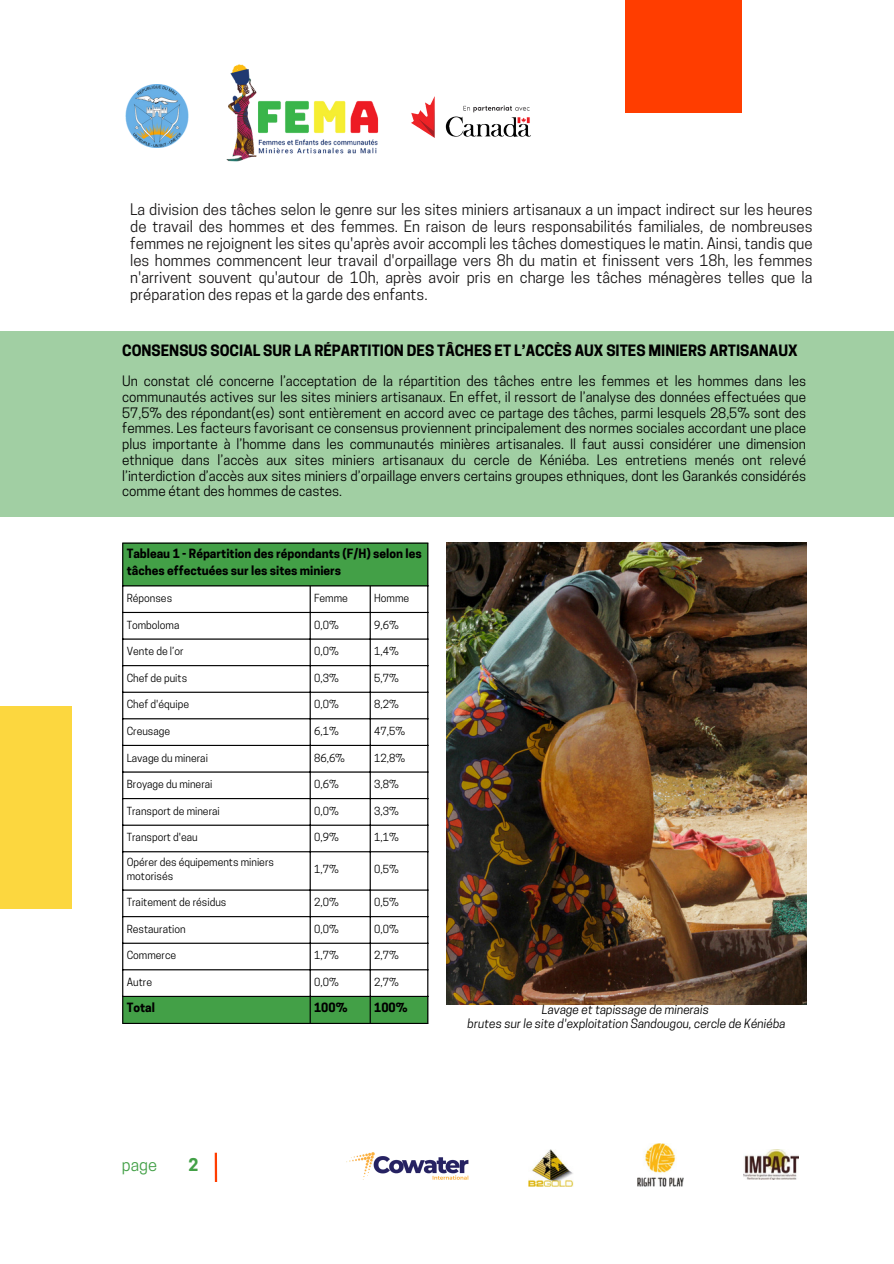
<style>
.page{position:relative;width:894px;height:1264px;background:#fff}
.page>*{position:absolute;margin:0;border:0;box-sizing:border-box;transform-origin:0 0}
.t1{font:16.5px "Cooper Hewitt";color:#43a047}
.t2{font:700 16.5px "Cooper Hewitt";color:#43a047}
.t3{font:15px/16.8px "Cooper Hewitt";color:#191717;text-align:justify}
.t4{font:700 14.7px "Cooper Hewitt";color:#000}
.t5{font:13.5px/15.8px "Cooper Hewitt";color:#000;text-align:justify}
.t6{font:700 12px/16.6px "Cooper Hewitt";color:#000}
.t7{font:italic 12px "Cooper Hewitt";color:#000}
.t8{font:10.5px/14px "Cooper Hewitt";color:#000}
</style>
<div class="page">
<div style="left:625px;top:0;width:116px;height:113px;background:#ff3d00"></div>
<hr style="left:215px;top:1152px;width:2px;height:29px;background:#ff3d00">
<img style="left:346px;top:1152px;width:123px;height:28px">
<img style="left:743px;top:1149px;width:54px;height:30px">
<img style="left:637px;top:1143px;width:46px;height:43px">
<img style="left:528px;top:1149px;width:45px;height:37px">
<img style="left:226px;top:64px;width:153px;height:98px">
<img style="left:125px;top:84px;width:64px;height:63px">
<img style="left:411px;top:96px;width:120px;height:42px">
<div style="left:0;top:331px;width:893px;height:185px;background:#a1cfa3"></div>
<div style="left:0;top:706px;width:71px;height:202px;background:#fcd73f"></div>
<svg style="left:123px;top:543px;width:304px;height:479px"></svg>
<hr style="left:122px;top:543px;width:1px;height:479px;background:#000">
<hr style="left:309px;top:586px;width:1px;height:436px;background:#000">
<hr style="left:369px;top:586px;width:1px;height:436px;background:#000">
<hr style="left:427px;top:543px;width:1px;height:479px;background:#000">
<hr style="left:122px;top:542px;width:306px;height:1px;background:#000">
<hr style="left:122px;top:585px;width:306px;height:1px;background:#000">
<hr style="left:122px;top:612px;width:306px;height:1px;background:#000">
<hr style="left:122px;top:638px;width:306px;height:1px;background:#000">
<hr style="left:122px;top:665px;width:306px;height:1px;background:#000">
<hr style="left:122px;top:691px;width:306px;height:1px;background:#000">
<hr style="left:122px;top:718px;width:306px;height:1px;background:#000">
<hr style="left:122px;top:744px;width:306px;height:2px;background:#000">
<hr style="left:122px;top:771px;width:306px;height:1px;background:#000">
<hr style="left:122px;top:798px;width:306px;height:1px;background:#000">
<hr style="left:122px;top:824px;width:306px;height:1px;background:#000">
<hr style="left:122px;top:851px;width:306px;height:1px;background:#000">
<hr style="left:122px;top:889px;width:306px;height:1px;background:#000">
<hr style="left:122px;top:916px;width:306px;height:1px;background:#000">
<hr style="left:122px;top:942px;width:306px;height:1px;background:#000">
<hr style="left:122px;top:969px;width:306px;height:1px;background:#000">
<hr style="left:122px;top:995px;width:306px;height:1px;background:#000">
<hr style="left:122px;top:1022px;width:306px;height:1px;background:#000">
<img style="left:446px;top:542px;width:359px;height:462px">
<h1 class="t3" style="left:130px;top:203px;width:683px">La division des tâches selon le genre sur les sites miniers artisanaux a un impact indirect sur les heures de travail des hommes et des femmes. En raison de leurs responsabilités familiales, de nombreuses femmes ne rejoignent les sites qu'après avoir accompli les tâches domestiques le matin. Ainsi, tandis que les hommes commencent leur travail d'orpaillage vers 8h du matin et finissent vers 18h, les femmes n'arrivent souvent qu'autour de 10h, après avoir pris en charge les tâches ménagères telles que la préparation des repas et la garde des enfants.</h1>
<p class="t4" style="left:122px;top:345px;width:676px">CONSENSUS SOCIAL SUR LA RÉPARTITION DES TÂCHES ET L’ACCÈS AUX SITES MINIERS ARTISANAUX</p>
<p class="t5" style="left:122px;top:375px;width:685px">Un constat clé concerne l’acceptation de la répartition des tâches entre les femmes et les hommes dans les communautés actives sur les sites miniers artisanaux. En effet, il ressort de l’analyse des données effectuées que 57,5% des répondant(es) sont entièrement en accord avec ce partage des tâches, parmi lesquels 28,5% sont des femmes. Les facteurs favorisant ce consensus proviennent principalement des normes sociales accordant une place plus importante à l’homme dans les communautés minières artisanales. Il faut aussi considérer une dimension ethnique dans l’accès aux sites miniers artisanaux du cercle de Kéniéba. Les entretiens menés ont relevé l’interdiction d’accès aux sites miniers d’orpaillage envers certains groupes ethniques, dont les Garankés considérés comme étant des hommes de castes.</p>
<p class="t6" style="left:127px;top:547px;width:296px">Tableau 1 - Répartition des répondants (F/H) selon les tâches effectuées sur les sites miniers</p>
<p class="t8" style="left:127px;top:592px;width:47px">Réponses</p>
<p class="t8" style="left:314px;top:592px;width:35px">Femme</p>
<p class="t8" style="left:374px;top:592px;width:37px">Homme</p>
<p class="t8" style="left:127px;top:619px;width:54px">Tomboloma</p>
<p class="t8" style="left:314px;top:619px;width:26px">0,0%</p>
<p class="t8" style="left:374px;top:619px;width:26px">9,6%</p>
<p class="t8" style="left:127px;top:645px;width:58px">Vente de l’or</p>
<p class="t8" style="left:314px;top:645px;width:26px">0,0%</p>
<p class="t8" style="left:374px;top:645px;width:26px">1,4%</p>
<p class="t8" style="left:127px;top:672px;width:62px">Chef de puits</p>
<p class="t8" style="left:314px;top:672px;width:26px">0,3%</p>
<p class="t8" style="left:374px;top:672px;width:26px">5,7%</p>
<p class="t8" style="left:127px;top:698px;width:64px">Chef d'équipe</p>
<p class="t8" style="left:314px;top:698px;width:26px">0,0%</p>
<p class="t8" style="left:374px;top:698px;width:26px">8,2%</p>
<p class="t8" style="left:127px;top:725px;width:45px">Creusage</p>
<p class="t8" style="left:314px;top:725px;width:26px">6,1%</p>
<p class="t8" style="left:374px;top:725px;width:32px">47,5%</p>
<p class="t8" style="left:127px;top:752px;width:83px">Lavage du minerai</p>
<p class="t8" style="left:314px;top:752px;width:32px">86,6%</p>
<p class="t8" style="left:374px;top:752px;width:32px">12,8%</p>
<p class="t8" style="left:127px;top:778px;width:87px">Broyage du minerai</p>
<p class="t8" style="left:314px;top:778px;width:26px">0,6%</p>
<p class="t8" style="left:374px;top:778px;width:26px">3,8%</p>
<p class="t8" style="left:127px;top:805px;width:95px">Transport de minerai</p>
<p class="t8" style="left:314px;top:805px;width:26px">0,0%</p>
<p class="t8" style="left:374px;top:805px;width:26px">3,3%</p>
<p class="t8" style="left:127px;top:831px;width:73px">Transport d'eau</p>
<p class="t8" style="left:314px;top:831px;width:26px">0,9%</p>
<p class="t8" style="left:374px;top:831px;width:26px">1,1%</p>
<p class="t8" style="left:127px;top:856px;width:149px">Opérer des équipements miniers motorisés</p>
<p class="t8" style="left:314px;top:863px;width:26px">1,7%</p>
<p class="t8" style="left:374px;top:863px;width:26px">0,5%</p>
<p class="t8" style="left:127px;top:896px;width:101px">Traitement de résidus</p>
<p class="t8" style="left:314px;top:896px;width:26px">2,0%</p>
<p class="t8" style="left:374px;top:896px;width:26px">0,5%</p>
<p class="t8" style="left:127px;top:923px;width:61px">Restauration</p>
<p class="t8" style="left:314px;top:923px;width:26px">0,0%</p>
<p class="t8" style="left:374px;top:923px;width:26px">0,0%</p>
<p class="t8" style="left:127px;top:949px;width:51px">Commerce</p>
<p class="t8" style="left:314px;top:949px;width:26px">1,7%</p>
<p class="t8" style="left:374px;top:949px;width:26px">2,7%</p>
<p class="t8" style="left:127px;top:976px;width:27px">Autre</p>
<p class="t8" style="left:314px;top:976px;width:26px">0,0%</p>
<p class="t8" style="left:374px;top:976px;width:26px">2,7%</p>
<p class="t6" style="left:127px;top:1000px;width:30px">Total</p>
<p class="t6" style="left:314px;top:1000px;width:35px">100%</p>
<p class="t6" style="left:374px;top:1000px;width:35px">100%</p>
<p class="t7" style="left:541px;top:1004px;width:168px">Lavage et tapissage de minerais</p>
<p class="t7" style="left:467px;top:1018px;width:319px">brutes sur le site d'exploitation Sandougou, cercle de Kéniéba</p>
<p class="t1" style="left:122px;top:1159px;width:37px">page</p>
<p class="t2" style="left:188px;top:1159px;width:11px">2</p>
</div>
